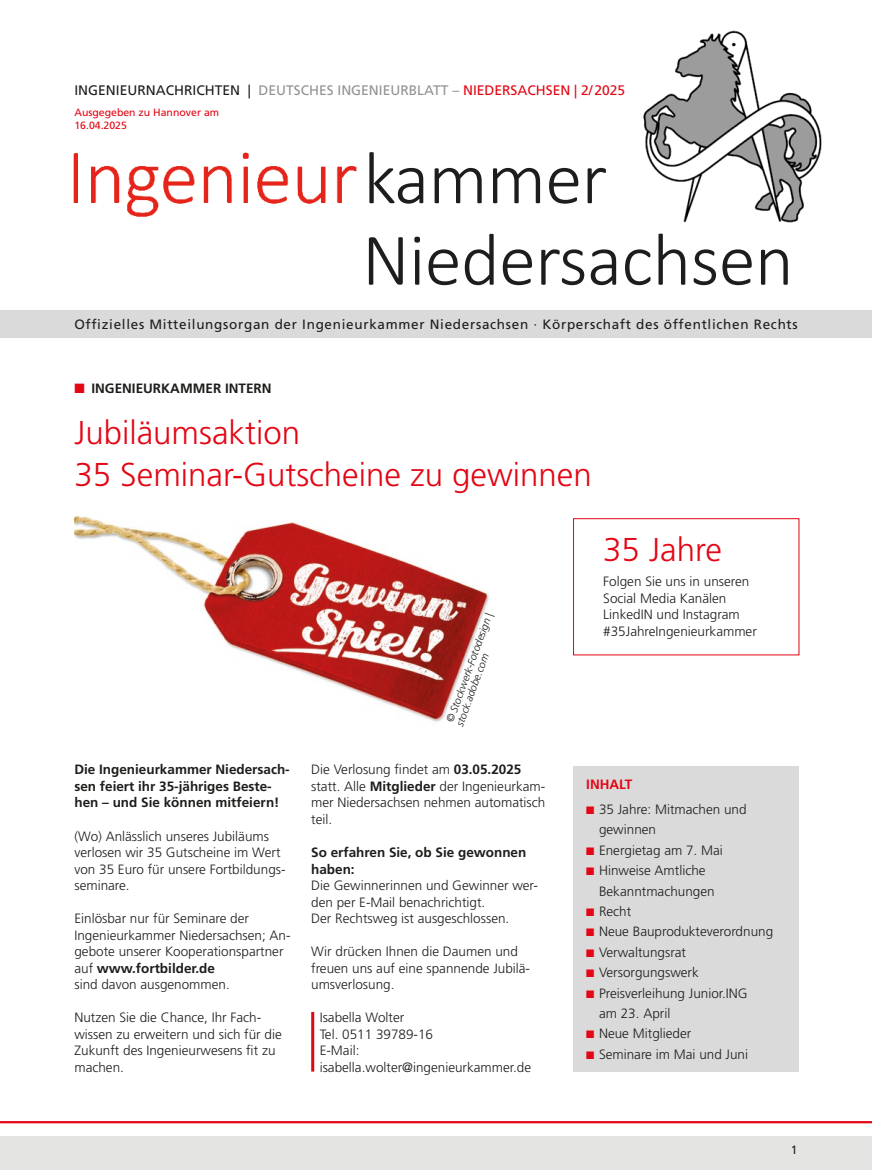
<style>
.page{position:relative;width:872px;height:1170px;background:#fff}
.page>*{position:absolute;margin:0;border:0;box-sizing:border-box;transform-origin:0 0}
.Headline{font:300 33px/42px "Frutiger LT Std";color:#e30614}
.Fließtext_im_Rahmen{font:300 33px "Frutiger LT Std";color:#e30614}
.t1{font:13.8px "Frutiger LT Std";color:#939292}
.Fließtext_Abstand{font:300 13.5px/16.5px "Frutiger LT Std";color:#1d1d1b}
.Fließtext_Abstand-2{font:700 13.5px/16.5px "Frutiger LT Std";color:#1d1d1b}
.t2{font:13.5px "Frutiger LT Std";letter-spacing:.05em;color:#1d1d1b}
.Fließtext{font:300 13.5px/16.5px "Frutiger LT Std";color:#1d1d1b}
.Fließtext_im_Rahmen-2{font:300 13.5px/16.5px "Frutiger LT Std";color:#1d1d1b}
.Fließtext_mit_roter_Linie{font:300 13.5px/16.5px "Frutiger LT Std";color:#1d1d1b}
.Inhalt_Überschrift{font:700 13.5px "Frutiger LT Std";color:#e30614}
.t3{font:12px "Frutiger LT Std";color:#1d1d1b}
.QUELLE-CREDITS{font:italic 300 10.5px/10.5px "Frutiger LT Std";color:#1d1d1b}
.t4{font:10.5px "Frutiger LT Std";color:#e30614}
.s1{color:#1d1d1b}
.s2{color:#e30614}
.s3{font-weight:700}
</style>
<div class="page">
<div style="left:0;top:1135px;width:872px;height:34px;background:#e4e4e3"></div>
<hr style="left:0;top:1120px;width:872px;height:3px;background:#e30614">
<div style="left:0;top:310px;width:872px;height:28px;background:#dadada"></div>
<img style="left:73px;top:152px;width:284px;height:65px">
<img style="left:643px;top:30px;width:179px;height:193px">
<hr style="left:311px;top:1011px;width:3px;height:60px;background:#e30614">
<svg style="left:369px;top:152px;width:54px;height:52px"></svg>
<svg style="left:434px;top:168px;width:48px;height:35px"></svg>
<svg style="left:493px;top:168px;width:47px;height:35px"></svg>
<svg style="left:549px;top:168px;width:29px;height:36px"></svg>
<svg style="left:587px;top:168px;width:19px;height:35px"></svg>
<svg style="left:369px;top:237px;width:34px;height:48px"></svg>
<svg style="left:414px;top:237px;width:6px;height:48px"></svg>
<svg style="left:428px;top:249px;width:30px;height:36px"></svg>
<svg style="left:465px;top:234px;width:28px;height:51px"></svg>
<svg style="left:503px;top:249px;width:29px;height:36px"></svg>
<svg style="left:541px;top:249px;width:43px;height:36px"></svg>
<svg style="left:590px;top:249px;width:26px;height:36px"></svg>
<svg style="left:625px;top:249px;width:25px;height:36px"></svg>
<svg style="left:658px;top:234px;width:27px;height:51px"></svg>
<svg style="left:693px;top:249px;width:23px;height:36px"></svg>
<svg style="left:722px;top:249px;width:29px;height:36px"></svg>
<svg style="left:761px;top:249px;width:26px;height:36px"></svg>
<div style="left:573px;top:766px;width:226px;height:305px;background:#dadada"></div>
<img style="left:74px;top:515px;width:415px;height:207px">
<div style="left:573px;top:518px;width:226px;height:137px;border:1px solid #e30614"></div>
<p class="t1" style="left:74px;top:82px;width:552px"><span class="s1">INGENIEURNACHRICHTEN |</span> DEUTSCHES INGENIEURBLATT – <span class="s2">NIEDERSACHSEN | 2/2025</span></p>
<p class="t4" style="left:74px;top:106px;width:146px">Ausgegeben zu Hannover am</p>
<p class="t4" style="left:74px;top:119px;width:54px">16.04.2025</p>
<p class="t2" style="left:74px;top:317px;width:725px">Offizielles Mitteilungsorgan der Ingenieurkammer Niedersachsen · Körperschaft des öffentlichen Rechts</p>
<p class="Fließtext_Abstand-2" style="left:74px;top:380px;width:199px"><span class="s2">■</span> INGENIEURKAMMER INTERN</p>
<p class="Headline" style="left:74px;top:412px;width:519px">Jubiläumsaktion<br>35 Seminar-Gutscheine zu gewinnen</p>
<p class="QUELLE-CREDITS" style="left:445px;top:720px;width:117px;rotate:-70deg">© Stockwerk-Fotodesign | stock.adobe.com</p>
<p class="Fließtext_im_Rahmen" style="left:603px;top:531px;width:120px">35 Jahre</p>
<p class="Fließtext_im_Rahmen-2" style="left:603px;top:573px;width:148px">Folgen Sie uns in unseren<br>Social Media Kanälen<br>LinkedIN und Instagram</p>
<p class="Fließtext_im_Rahmen-2" style="left:603px;top:622px;width:155px">#35JahreIngenieurkammer</p>
<p class="Fließtext_Abstand-2" style="left:74px;top:761px;width:217px">Die Ingenieurkammer Niedersach&shy;sen feiert ihr 35-jähriges Beste&shy;hen – und Sie können mitfeiern!</p>
<p class="Fließtext_Abstand" style="left:74px;top:827px;width:213px">(Wo) Anlässlich unseres Jubiläums verlosen wir 35 Gutscheine im Wert von 35 Euro für unsere Fortbildungs&shy;seminare.</p>
<p class="Fließtext_Abstand" style="left:74px;top:910px;width:218px">Einlösbar nur für Seminare der<br>Ingenieurkammer Niedersachsen; An&shy;gebote unserer Kooperationspartner auf <span class="s3">www.fortbilder.de<br></span>sind davon ausgenommen.</p>
<p class="Fließtext_Abstand" style="left:74px;top:1009px;width:209px">Nutzen Sie die Chance, Ihr Fach&shy;wissen zu erweitern und sich für die<br>Zukunft des Ingenieurwesens fit zu machen.</p>
<p class="Fließtext_Abstand" style="left:311px;top:761px;width:236px">Die Verlosung findet am <span class="s3">03.05.2025 </span>statt. Alle <span class="s3">Mitglieder</span> der Ingenieurkam&shy;mer Niedersachsen nehmen automatisch teil.</p>
<p class="Fließtext_Abstand-2" style="left:311px;top:844px;width:217px">So erfahren Sie, ob Sie gewonnen haben:</p>
<p class="Fließtext" style="left:311px;top:877px;width:228px">Die Gewinnerinnen und Gewinner wer&shy;den per E-Mail benachrichtigt.</p>
<p class="Fließtext" style="left:311px;top:910px;width:200px">Der Rechtsweg ist ausgeschlossen.</p>
<p class="Fließtext_Abstand" style="left:311px;top:943px;width:220px">Wir drücken Ihnen die Daumen und freuen uns auf eine spannende Jubilä&shy;umsverlosung.</p>
<p class="Fließtext_mit_roter_Linie" style="left:320px;top:1009px;width:86px">Isabella Wolter</p>
<p class="Fließtext_mit_roter_Linie" style="left:320px;top:1025px;width:115px">Tel. 0511 39789-16</p>
<p class="Fließtext_mit_roter_Linie" style="left:320px;top:1042px;width:213px">E-Mail: isabella.wolter@ingenieurkammer.de</p>
<p class="Inhalt_Überschrift" style="left:586px;top:776px;width:48px">INHALT</p>
<p class="Fließtext_Abstand" style="left:599px;top:799px;width:149px;line-height:20.4px;text-indent:-13px"><span class="s2">■</span> 35 Jahre: Mitmachen und gewinnen</p>
<p class="Fließtext_Abstand" style="left:586px;top:842px;width:138px"><span class="s2">■</span> Energietag am 7. Mai</p>
<p class="Fließtext_Abstand" style="left:599px;top:860px;width:117px;line-height:20.4px;text-indent:-13px"><span class="s2">■</span> Hinweise Amtliche<br>Bekanntmachungen</p>
<p class="Fließtext_Abstand" style="left:586px;top:903px;width:47px"><span class="s2">■</span> Recht</p>
<p class="Fließtext_Abstand" style="left:586px;top:923px;width:188px"><span class="s2">■</span> Neue Bauprodukteverordnung</p>
<p class="Fließtext_Abstand" style="left:586px;top:944px;width:101px"><span class="s2">■</span> Verwaltungsrat</p>
<p class="Fließtext_Abstand" style="left:586px;top:964px;width:114px"><span class="s2">■</span> Versorgungswerk</p>
<p class="Fließtext_Abstand" style="left:599px;top:982px;width:150px;line-height:20.4px;text-indent:-13px"><span class="s2">■</span> Preisverleihung Junior.ING am 23. April</p>
<p class="Fließtext_Abstand" style="left:586px;top:1025px;width:107px"><span class="s2">■</span> Neue Mitglieder</p>
<p class="Fließtext_Abstand" style="left:586px;top:1046px;width:163px"><span class="s2">■</span> Seminare im Mai und Juni</p>
<p class="t3" style="left:791px;top:1142px;width:8px">1</p>
</div>
